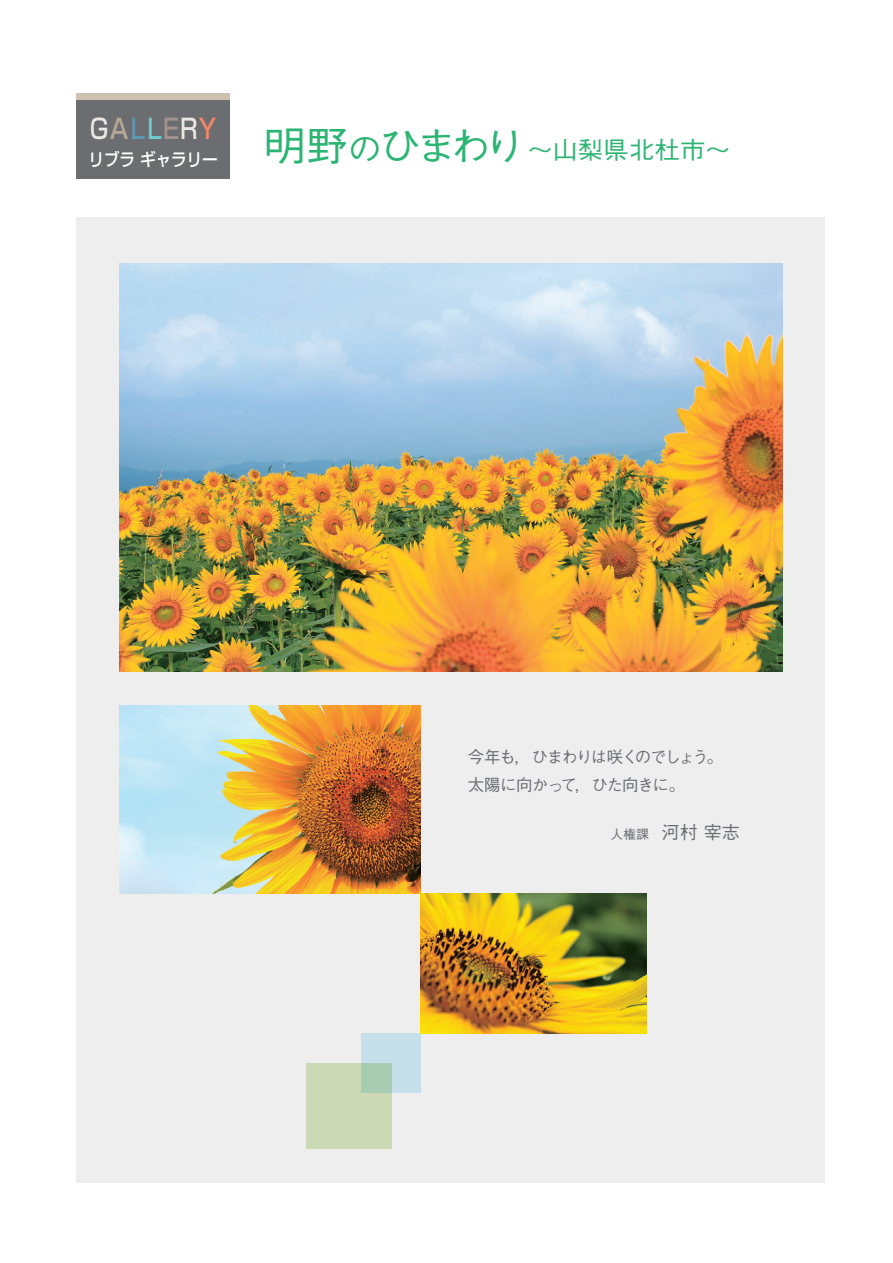
<style>
.page{position:relative;width:893px;height:1263px;background:#fff}
.page>*{position:absolute;margin:0;border:0;box-sizing:border-box;transform-origin:0 0}
.t1{font:500 27.15px "Shin Go Pro";letter-spacing:.05em;color:#eae7e5;scale:.85 1}
.t2{font:500 24.3px "Gothic BBB Pro";color:#2bb572;scale:1.05 1}
.t3{font:500 17.4px "Shin Go Pro";letter-spacing:-.01em;color:#fff;scale:.9 1}
.t4{font:500 16.5px/27.6px "Gothic BBB Pro";letter-spacing:-.085em;color:#6c6d70}
.t5{font:500 12.75px "Gothic BBB Pro";color:#6c6d70}
.s1{color:#b6a897}
.s2{color:#5f99b1}
.s3{color:#6fcbd2}
.s4{color:#a19390}
.s5{color:#f58766}
.s6{font-size:40.35px}
.s7{font-size:32.25px}
.s8{font-size:18px}
</style>
<div class="page">
<div style="left:77px;top:217px;width:748px;height:965px;background:#eeeeef"></div>
<div style="left:306px;top:1063px;width:85px;height:85px;background:#cbdab4"></div>
<svg style="left:361px;top:1033px;width:60px;height:60px;background:#bddadb"></svg>
<img style="left:119px;top:264px;width:663px;height:408px">
<img style="left:119px;top:706px;width:302px;height:187px">
<img style="left:421px;top:893px;width:225px;height:140px">
<div style="left:77px;top:94px;width:153px;height:85px;background:#6c6d70"></div>
<div style="left:77px;top:94px;width:153px;height:6px;background:#cdc1af"></div>
<h1 class="t1" style="left:90px;top:106px;width:150px">G<span class="s1">A</span><span class="s2">L</span><span class="s3">L</span><span class="s4">E</span>R<span class="s5">Y</span></h1>
<p class="t3" style="left:88px;top:145px;width:145px">リブラ ギャラリー</p>
<h2 class="t2" style="left:264px;top:130px;width:446px"><span class="s6">明野</span><span class="s7">の</span><span class="s6">ひまわり</span> ～山梨県北杜市～</h2>
<p class="t4" style="left:468px;top:741px;width:257px">今年も，ひまわりは咲くのでしょう。太陽に向かって，ひた向きに。</p>
<p class="t5" style="left:611px;top:824px;width:131px">人権課　<span class="s8">河村 宰志</span></p>
</div>
